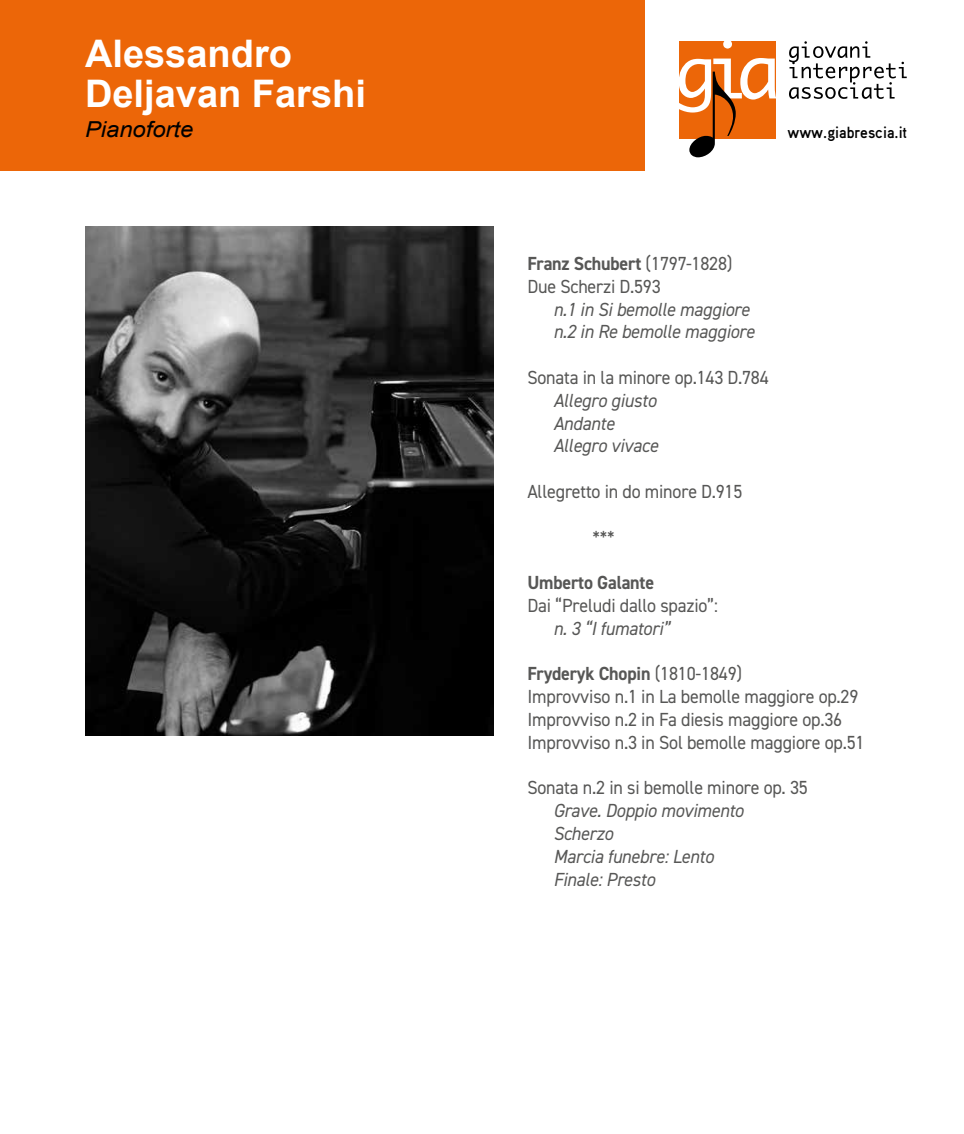
<style>
.page{position:relative;width:964px;height:1134px;background:#fff}
.page>*{position:absolute;margin:0;border:0;box-sizing:border-box;transform-origin:0 0}
.t1{font:700 38px/40px "Arial";color:#fff}
.t2{font:italic 22px "Arial";color:#000;scale:1.08 1}
.t3{font:19px/22.8px "DIN2014";letter-spacing:-.01em;color:#575756;scale:.95 1}
.t4{font:italic 19px/22.8px "DIN2014";letter-spacing:-.01em;color:#575756;scale:.95 1}
.t5{font:700 19px "DIN2014";letter-spacing:-.01em;color:#575756;scale:.95 1}
.t6{font:700 16.2px "Aaux Pro";color:#000;scale:.95 1}
.s1{font-weight:700}
</style>
<div class="page">
<svg style="left:789px;top:41px;width:118px;height:58px"></svg>
<svg style="left:679px;top:41px;width:97px;height:116px"></svg>
<div style="left:0;top:0;width:644px;height:170px;background:#ec6608"></div>
<img style="left:85px;top:227px;width:408px;height:508px">
<h1 class="t1" style="left:85px;top:35px;width:282px">Alessandro<br>Deljavan Farshi</h1>
<p class="t2" style="left:85px;top:115px;width:102px">Pianoforte</p>
<p class="t6" style="left:787px;top:122px;width:128px">www.giabrescia.it</p>
<p class="t3" style="left:527px;top:252px;width:218px"><span class="s1">Franz Schubert</span> (1797-1828)<br>Due Scherzi D.593</p>
<p class="t4" style="left:553px;top:297px;width:213px">n.1 in Si bemolle maggiore n.2 in Re bemolle maggiore</p>
<p class="t3" style="left:527px;top:366px;width:256px">Sonata in la minore op.143 D.784</p>
<p class="t4" style="left:553px;top:388px;width:112px">Allegro giusto<br>Andante<br>Allegro vivace</p>
<p class="t3" style="left:527px;top:480px;width:228px">Allegretto in do minore D.915</p>
<p class="t3" style="left:592px;top:525px;width:25px">***</p>
<p class="t5" style="left:527px;top:570px;width:135px">Umberto Galante</p>
<p class="t3" style="left:527px;top:594px;width:202px">Dai “Preludi dallo spazio”:</p>
<p class="t4" style="left:553px;top:616px;width:124px">n. 3 “I fumatori”</p>
<p class="t3" style="left:527px;top:662px;width:356px"><span class="s1">Fryderyk Chopin</span> (1810-1849)<br>Improvviso n.1 in La bemolle maggiore op.29<br>Improvviso n.2 in Fa diesis maggiore op.36<br>Improvviso n.3 in Sol bemolle maggiore op.51</p>
<p class="t3" style="left:527px;top:776px;width:297px">Sonata n.2 in si bemolle minore op. 35</p>
<p class="t4" style="left:553px;top:799px;width:202px">Grave. Doppio movimento<br>Scherzo<br>Marcia funebre: Lento<br>Finale: Presto</p>
</div>
